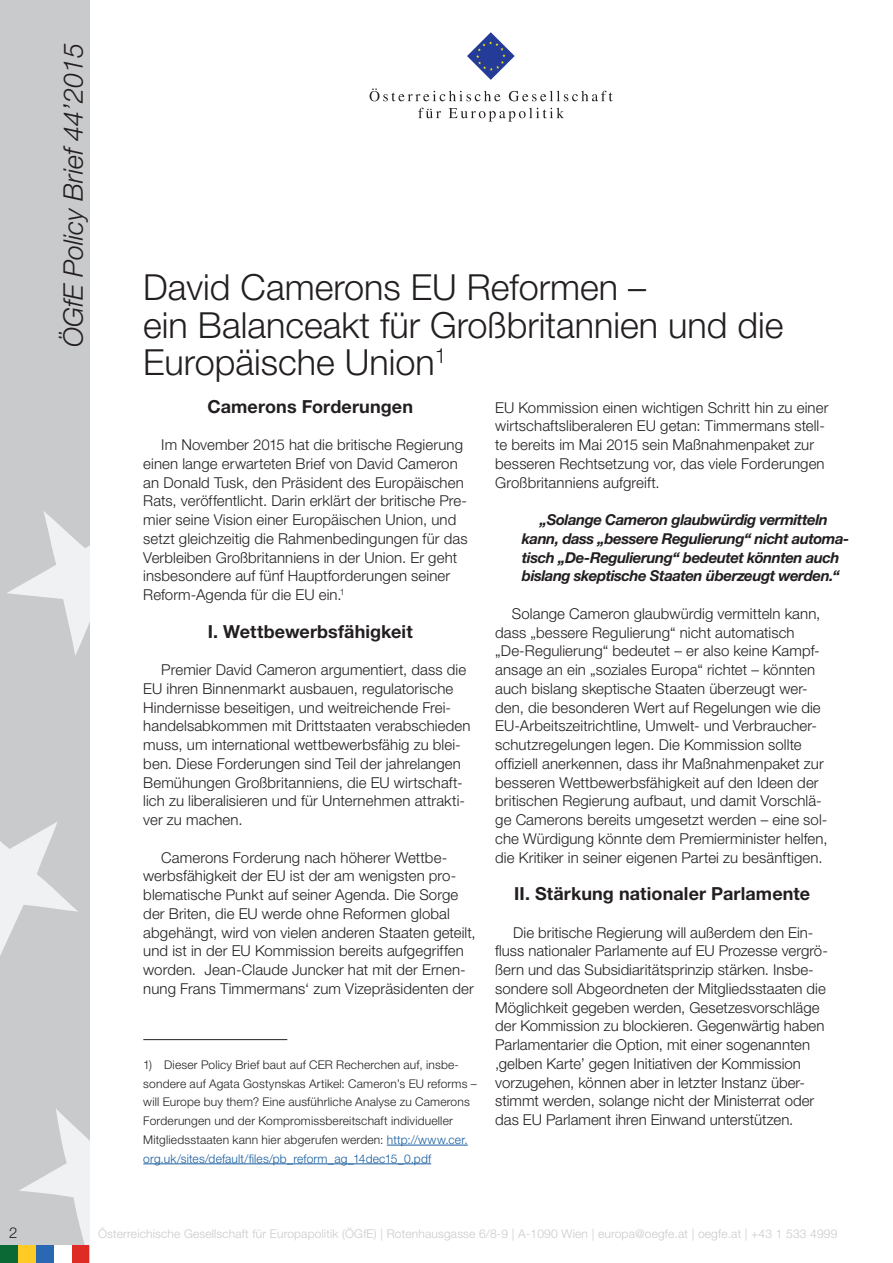
<style>
.page{position:relative;width:893px;height:1263px;background:#fff}
.page>*{position:absolute;margin:0;border:0;box-sizing:border-box;transform-origin:0 0}
.t1{font:300 36px/37.5px "Helvetica Neue LT Std";color:#231f20}
.t2{font:italic 300 27px "Helvetica Neue LT Std";color:#231f20}
.Zwischenüberschrift{font:700 18px "Helvetica Neue LT Std";letter-spacing:.005em;color:#231f20}
.Standard_Paragraph{font:300 15px/18.8px "Helvetica Neue LT Std";letter-spacing:.005em;color:#231f20}
.Standard_Paragraph-2{font:italic 700 15px/18.8px "Helvetica Neue LT Std";letter-spacing:-.03em;color:#231f20}
.Footnotes{font:300 12px/18.8px "Helvetica Neue LT Std";letter-spacing:.015em;color:#231f20}
.t3{font:300 12px "Helvetica Neue LT Std";letter-spacing:.015em;color:#c9cacc}
.s1{color:#175d9e}
</style>
<div class="page">
<div style="left:0;top:0;width:89px;height:1263px;background:#c9cacc"></div>
<svg style="left:19px;top:1109px;width:70px;height:136px"></svg>
<svg style="left:0;top:822px;width:78px;height:134px"></svg>
<svg style="left:7px;top:511px;width:82px;height:144px"></svg>
<div style="left:18px;top:1245px;width:18px;height:18px;background:#fecb26"></div>
<div style="left:36px;top:1245px;width:18px;height:18px;background:#2b68b3"></div>
<div style="left:71px;top:1245px;width:18px;height:18px;background:#de2b26"></div>
<div style="left:0;top:1245px;width:18px;height:18px;background:#0b6936"></div>
<div style="left:54px;top:1245px;width:17px;height:18px;background:#fff"></div>
<svg style="left:467px;top:32px;width:48px;height:48px"></svg>
<svg style="left:370px;top:88px;width:130px;height:13px"></svg>
<svg style="left:509px;top:91px;width:104px;height:10px"></svg>
<svg style="left:418px;top:108px;width:23px;height:10px"></svg>
<svg style="left:449px;top:108px;width:115px;height:14px"></svg>
<hr style="left:143px;top:1039px;width:144px;height:1px;background:#231f20">
<hr style="left:387px;top:1145px;width:81px;height:1px;background:#175d9e">
<hr style="left:143px;top:1163px;width:288px;height:1px;background:#175d9e">
<h2 class="t2" style="left:57px;top:347px;width:305px;rotate:-90deg">ÖGfE Policy Brief 44’2015</h2>
<p class="t1" style="left:143px;top:268px;width:642px">David Camerons EU Reformen –<br>ein Balanceakt für Großbritannien und die<br>Europäische Union<sup>1</sup></p>
<p class="Zwischenüberschrift" style="left:207px;top:395px;width:207px">Camerons Forderungen</p>
<p class="Standard_Paragraph" style="left:143px;top:435px;width:326px;text-indent:18px">Im November 2015 hat die britische Regierung einen lange erwarteten Brief von David Cameron an Donald Tusk, den Präsident des Europäischen Rats, veröffentlicht. Darin erklärt der britische Pre&shy;mier seine Vision einer Europäischen Union, und setzt gleichzeitig die Rahmenbedingungen für das Verbleiben Großbritanniens in der Union. Er geht insbesondere auf fünf Hauptforderungen seiner Reform-Agenda für die EU ein.<sup>1</sup></p>
<p class="Zwischenüberschrift" style="left:208px;top:620px;width:206px">I. Wettbewerbsfähigkeit</p>
<p class="Standard_Paragraph" style="left:143px;top:660px;width:329px;text-indent:18px">Premier David Cameron argumentiert, dass die EU ihren Binnenmarkt ausbauen, regulatorische Hindernisse beseitigen, und weitreichende Frei&shy;handelsabkommen mit Drittstaaten verabschieden muss, um international wettbewerbsfähig zu blei&shy;ben. Diese Forderungen sind Teil der jahrelangen Bemühungen Großbritanniens, die EU wirtschaft&shy;lich zu liberalisieren und für Unternehmen attrakti&shy;ver zu machen.</p>
<p class="Standard_Paragraph" style="left:143px;top:847px;width:334px;text-indent:18px">Camerons Forderung nach höherer Wettbe&shy;werbsfähigkeit der EU ist der am wenigsten pro&shy;blematische Punkt auf seiner Agenda. Die Sorge der Briten, die EU werde ohne Reformen global abgehängt, wird von vielen anderen Staaten geteilt, und ist in der EU Kommission bereits aufgegriffen worden. Jean-Claude Juncker hat mit der Ernen&shy;nung Frans Timmermans‘ zum Vizepräsidenten der</p>
<p class="Footnotes" style="left:143px;top:1055px;width:335px">1) Dieser Policy Brief baut auf CER Recherchen auf, insbe&shy;sondere auf Agata Gostynskas Artikel: Cameron’s EU reforms – will Europe buy them? Eine ausführliche Analyse zu Camerons Forderungen und der Kompromissbereitschaft individueller Mitgliedsstaaten kann hier abgerufen werden: <span class="s1">http://www.cer. org.uk/sites/default/files/pb_reform_ag_14dec15_0.pdf</span></p>
<p class="Standard_Paragraph" style="left:495px;top:397px;width:335px">EU Kommission einen wichtigen Schritt hin zu einer wirtschaftsliberaleren EU getan: Timmermans stell&shy;te bereits im Mai 2015 sein Maßnahmenpaket zur besseren Rechtsetzung vor, das viele Forderungen Großbritanniens aufgreift.</p>
<p class="Standard_Paragraph-2" style="left:522px;top:510px;width:329px;text-indent:18px">„Solange Cameron glaubwürdig vermitteln kann, dass „bessere Regulierung“ nicht automa&shy;tisch „De-Regulierung“ bedeutet könnten auch bislang skeptische Staaten überzeugt werden.“</p>
<p class="Standard_Paragraph" style="left:495px;top:604px;width:334px;text-indent:17px">Solange Cameron glaubwürdig vermitteln kann, dass „bessere Regulierung“ nicht automatisch „De-Regulierung“ bedeutet – er also keine Kampf&shy;ansage an ein „soziales Europa“ richtet – könnten auch bislang skeptische Staaten überzeugt wer&shy;den, die besonderen Wert auf Regelungen wie die EU-Arbeitszeitrichtline, Umwelt- und Verbraucher&shy;schutzregelungen legen. Die Kommission sollte offiziell anerkennen, dass ihr Maßnahmenpaket zur besseren Wettbewerbsfähigkeit auf den Ideen der britischen Regierung aufbaut, und damit Vorschlä&shy;ge Camerons bereits umgesetzt werden – eine sol&shy;che Würdigung könnte dem Premierminister helfen, die Kritiker in seiner eigenen Partei zu besänftigen.</p>
<p class="Zwischenüberschrift" style="left:514px;top:882px;width:298px">II. Stärkung nationaler Parlamente</p>
<p class="Standard_Paragraph" style="left:495px;top:922px;width:334px;text-indent:18px">Die britische Regierung will außerdem den Ein&shy;fluss nationaler Parlamente auf EU Prozesse vergrö&shy;ßern und das Subsidiaritätsprinzip stärken. Insbe&shy;sondere soll Abgeordneten der Mitgliedsstaaten die Möglichkeit gegeben werden, Gesetzesvorschläge der Kommission zu blockieren. Gegenwärtig haben Parlamentarier die Option, mit einer sogenannten ‚gelben Karte’ gegen Initiativen der Kommission vorzugehen, können aber in letzter Instanz über&shy;stimmt werden, solange nicht der Ministerrat oder das EU Parlament ihren Einwand unterstützen.</p>
<p class="Standard_Paragraph" style="left:9px;top:1222px;width:10px">2</p>
<p class="t3" style="left:98px;top:1226px;width:741px">Österreichische Gesellschaft für Europapolitik (ÖGfE) | Rotenhausgasse 6/8-9 | A-1090 Wien | europa@oegfe.at | oegfe.at | +43 1 533 4999</p>
</div>
